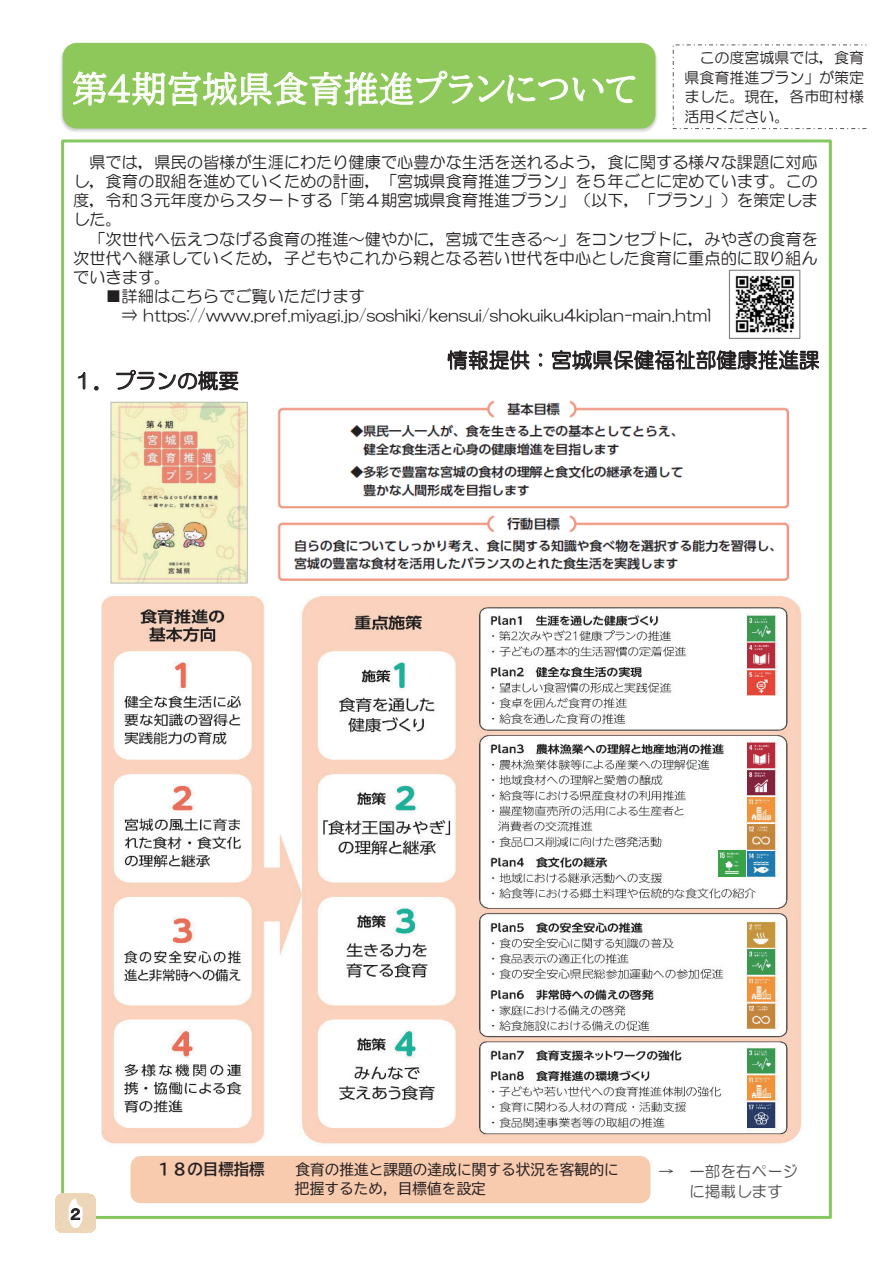
<style>
.page{position:relative;width:893px;height:1263px;background:#fff}
.page>*{position:absolute;margin:0;border:0;box-sizing:border-box;transform-origin:0 0}
.t1{font:35.25px "BIZ UDP Mincho Medium";color:#fff}
.t2{font:20.7px "HG Maru Gothic MPRO";color:#231f20}
.t3{font:16.2px/19px "HG Maru Gothic MPRO";color:#231f20;text-align:justify}
.t4{font:16.2px "MS P Gothic";color:#231f20}
.t5{font:15.45px/20.1px "HG Maru Gothic MPRO";color:#4b4c4d}
.t6{font:15.45px "BIZ UD Gothic Bold";letter-spacing:-.005em;color:#231f20}
.t7{font:15px/19.5px "HG Maru Gothic MPRO";color:#231f20;text-align:justify}
.t8{font:14.7px/19.4px "BIZ UD Gothic";color:#231f20}
</style>
<div class="page">
<img style="left:61px;top:42px;width:596px;height:90px">
<div style="left:63px;top:43px;width:592px;height:86px;background:#8fc85a;border-radius:14px"></div>
<svg style="left:448px;top:350px;width:82px;height:20px"></svg>
<svg style="left:539px;top:354px;width:3px;height:13px"></svg>
<svg style="left:552px;top:350px;width:267px;height:20px"></svg>
<svg style="left:78px;top:372px;width:7px;height:17px"></svg>
<svg style="left:94px;top:386px;width:5px;height:4px"></svg>
<svg style="left:116px;top:370px;width:122px;height:20px"></svg>
<svg style="left:73px;top:70px;width:563px;height:36px"></svg>
<img style="left:735px;top:275px;width:60px;height:58px">
<div style="left:729px;top:270px;width:71px;height:69px;border:1px solid #7d7f82"></div>
<img style="left:113px;top:404px;width:133px;height:177px">
<div style="left:111px;top:402px;width:137px;height:181px;border:1px solid #b6b7b9"></div>
<img style="left:277px;top:400px;width:512px;height:181px">
<div style="left:131px;top:1156px;width:519px;height:47px;background:#f8caae;border-radius:10px"></div>
<img style="left:101px;top:593px;width:701px;height:552px">
<img style="left:719px;top:851px;width:26px;height:25px">
<img style="left:56px;top:1194px;width:39px;height:37px">
<img style="left:58px;top:1230px;width:35px;height:3px">
<svg style="left:61px;top:1232px;width:28px;height:1px"></svg>
<svg style="left:71px;top:1208px;width:9px;height:12px"></svg>
<h1 class="t1" style="left:72px;top:71px;width:567px">第４期宮城県食育推進プランについて</h1>
<p class="t7" style="left:684px;top:48px;width:181px;text-indent:15px">この度宮城県では，食育県食育推進プラン」が策定ました。現在，各市町村様活用ください。</p>
<p class="t3" style="left:73px;top:153px;width:746px;text-indent:16px">県では，県民の皆様が生涯にわたり健康で心豊かな生活を送れるよう，食に関する様々な課題に対応し，食育の取組を進めていくための計画，「宮城県食育推進プラン」を５年ごとに定めています。この度，令和３元年度からスタートする「第４期宮城県食育推進プラン」（以下，「プラン」）を策定しました。</p>
<p class="t3" style="left:73px;top:229px;width:746px;text-indent:16px">「次世代へ伝えつなげる食育の推進～健やかに，宮城で生きる～」をコンセプトに，みやぎの食育を次世代へ継承していくため，子どもやこれから親となる若い世代を中心とした食育に重点的に取り組んでいきます。</p>
<p class="t3" style="left:122px;top:286px;width:591px;text-indent:-16px">■詳細はこちらでご覧いただけます<br>⇒ https://www.pref.miyagi.jp/soshiki/kensui/shokuiku4kiplan-main.html</p>
<p class="t2" style="left:447px;top:350px;width:374px">情報提供：宮城県保健福祉部健康推進課</p>
<p class="t2" style="left:73px;top:370px;width:167px">１．プランの概要</p>
<p class="t4" style="left:70px;top:1206px;width:13px">２</p>
<p class="t6" style="left:157px;top:1161px;width:110px">１８の目標指標</p>
<p class="t8" style="left:295px;top:1159px;width:325px">食育の推進と課題の達成に関する状況を客観的に把握するため，目標値を設定</p>
<p class="t5" style="left:689px;top:1161px;width:110px;text-indent:-31px">→ 一部を右ページに掲載します</p>
</div>
